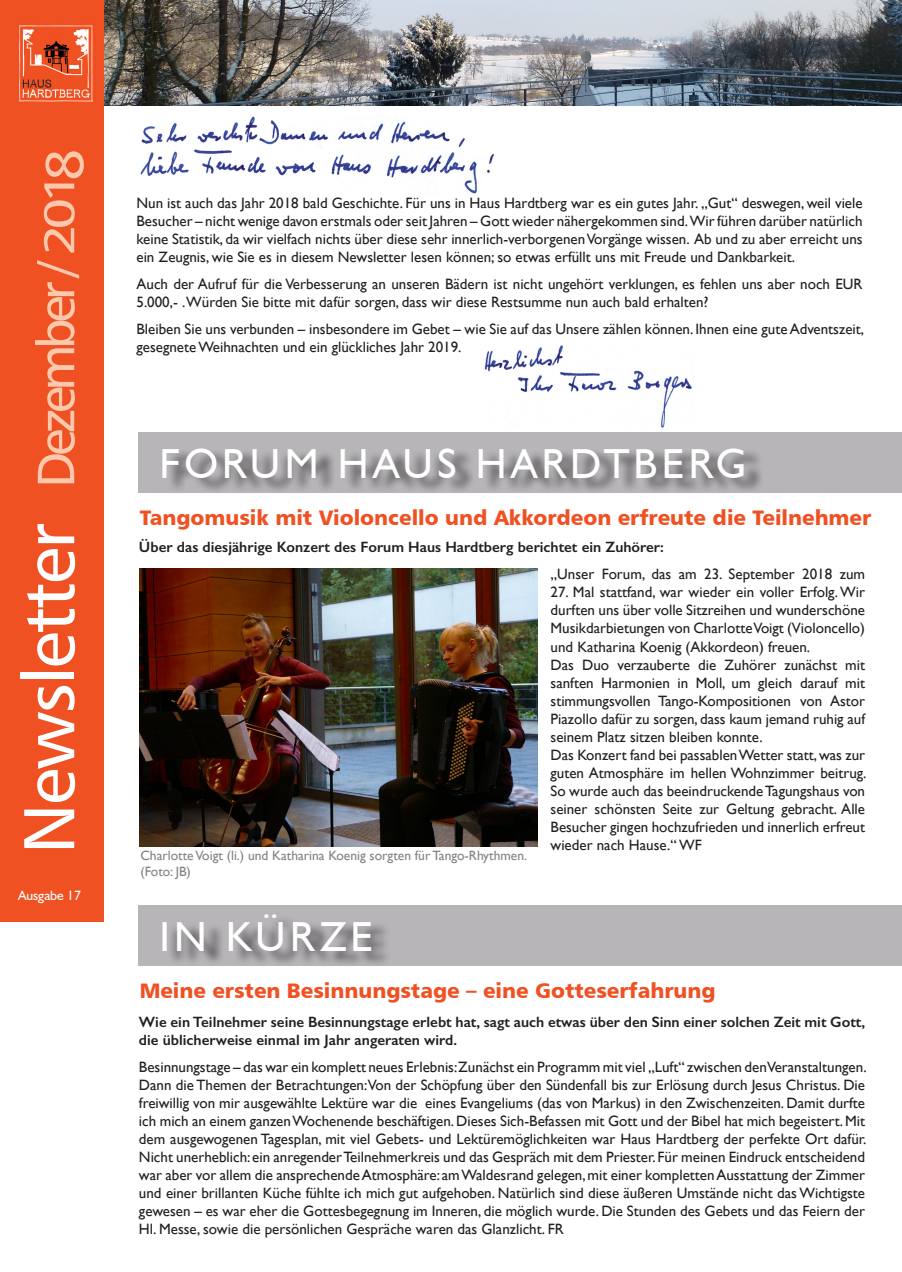
<style>
.page{position:relative;width:902px;height:1272px;background:#fff}
.page>*{position:absolute;margin:0;border:0;box-sizing:border-box;transform-origin:0 0}
.t1{font:72px "Humanist 777 BT Roman B";letter-spacing:-.025em;color:#fff}
.t2{font:42px "Humanist 521 BT";letter-spacing:.1em;color:#fff}
.t3{font:21px "Humanist 777 BT Black B";color:#ef5122}
.t4{font:15px/18px "Gill Sans";color:#231f20}
.t5{font:600 15px/18px "Gill Sans";color:#231f20}
.t6{font:13.5px/16.2px "Gill Sans";color:#808285}
.t7{font:13.5px "Humanist 521 BT";color:#fff}
.s1{font-size:52.5px;color:#fec8ac}
.s2{font-size:43.05px;color:#fec8ac}
</style>
<div class="page">
<div style="left:0;top:0;width:104px;height:921px;background:#ef5122"></div>
<img style="left:19px;top:25px;width:74px;height:77px">
<img style="left:140px;top:116px;width:355px;height:78px">
<img style="left:484px;top:345px;width:208px;height:83px">
<img style="left:139px;top:568px;width:398px;height:278px">
<div style="left:138px;top:432px;width:763px;height:60px;background:#b7b5b8"></div>
<div style="left:167px;top:448px;width:734px;height:82px;background:#231f20;opacity:.69"></div>
<img style="left:104px;top:0;width:797px;height:105px">
<div style="left:138px;top:905px;width:763px;height:60px;background:#b7b5b8"></div>
<div style="left:167px;top:914px;width:734px;height:82px;background:#231f20;opacity:.69"></div>
<h1 class="t1" style="left:4px;top:854px;width:707px;rotate:-90deg">Newsletter <span class="s1">Dezember /</span><span class="s2">201</span><sub>8</sub></h1>
<p class="t7" style="left:18px;top:887px;width:64px">Ausgabe 17</p>
<p class="t4" style="left:136px;top:194px;width:727px;text-align:justify">Nun ist auch das Jahr 2018 bald Geschichte. Für uns in Haus Hardtberg war es ein gutes Jahr. „Gut“ deswegen, weil viele Besucher – nicht wenige davon erstmals oder seit Jahren – Gott wieder nähergekommen sind. Wir führen darüber natürlich keine Statistik, da wir vielfach nichts über diese sehr innerlich-verborgenen Vorgänge wissen. Ab und zu aber erreicht uns ein Zeugnis, wie Sie es in diesem Newsletter lesen können; so etwas erfüllt uns mit Freude und Dankbarkeit.</p>
<p class="t4" style="left:136px;top:275px;width:727px">Auch der Aufruf für die Verbesserung an unseren Bädern ist nicht ungehört verklungen, es fehlen uns aber noch EUR<br>5.000,- .Würden Sie bitte mit dafür sorgen, dass wir diese Restsumme nun auch bald erhalten?</p>
<p class="t4" style="left:136px;top:320px;width:729px">Bleiben Sie uns verbunden – insbesondere im Gebet – wie Sie auf das Unsere zählen können. Ihnen eine gute Adventszeit, gesegnete Weihnachten und ein glückliches Jahr 2019.</p>
<h2 class="t2" style="left:159px;top:438px;width:587px">FORUM HAUS HARDTBERG</h2>
<h3 class="t3" style="left:140px;top:504px;width:733px">Tangomusik mit Violoncello und Akkordeon erfreute die Teilnehmer</h3>
<p class="t5" style="left:139px;top:538px;width:526px">Über das diesjährige Konzert des Forum Haus Hardtberg berichtet ein Zuhörer:</p>
<p class="t4" style="left:550px;top:565px;width:316px">„Unser Forum, das am 23. September 2018 zum</p>
<p class="t4" style="left:550px;top:583px;width:317px">27. Mal stattfand, war wieder ein voller Erfolg. Wir durften uns über volle Sitzreihen und wunderschöne Musikdarbietungen von Charlotte Voigt (Violoncello) und Katharina Koenig (Akkordeon) freuen.<br>Das Duo verzauberte die Zuhörer zunächst mit sanften Harmonien in Moll, um gleich darauf mit stimmungsvollen Tango-Kompositionen von Astor Piazollo dafür zu sorgen, dass kaum jemand ruhig auf seinem Platz sitzen bleiben konnte.<br>Das Konzert fand bei passablen Wetter statt, was zur guten Atmosphäre im hellen Wohnzimmer beitrug.<br>So wurde auch das beeindruckende Tagungshaus von seiner schönsten Seite zur Geltung gebracht. Alle Besucher gingen hochzufrieden und innerlich erfreut wieder nach Hause.“ WF</p>
<p class="t6" style="left:140px;top:847px;width:388px">Charlotte Voigt (li.) und Katharina Koenig sorgten für Tango-Rhythmen. (Foto: JB)</p>
<h2 class="t2" style="left:159px;top:911px;width:215px">IN KÜRZE</h2>
<h3 class="t3" style="left:140px;top:976px;width:577px">Meine ersten Besinnungstage – eine Gotteserfahrung</h3>
<p class="t5" style="left:139px;top:1012px;width:727px">Wie ein Teilnehmer seine Besinnungstage erlebt hat, sagt auch etwas über den Sinn einer solchen Zeit mit Gott, die üblicherweise einmal im Jahr angeraten wird.</p>
<p class="t4" style="left:139px;top:1057px;width:729px;text-align:justify">Besinnungstage – das war ein komplett neues Erlebnis: Zunächst ein Programm mit viel „Luft“ zwischen den Veranstaltungen.<br>Dann die Themen der Betrachtungen:Von der Schöpfung über den Sündenfall bis zur Erlösung durch Jesus Christus. Die freiwillig von mir ausgewählte Lektüre war die eines Evangeliums (das von Markus) in den Zwischenzeiten. Damit durfte ich mich an einem ganzen Wochenende beschäftigen. Dieses Sich-Befassen mit Gott und der Bibel hat mich begeistert. Mit dem ausgewogenen Tagesplan, mit viel Gebets- und Lektüremöglichkeiten war Haus Hardtberg der perfekte Ort dafür.<br>Nicht unerheblich: ein anregender Teilnehmerkreis und das Gespräch mit dem Priester. Für meinen Eindruck entscheidend war aber vor allem die ansprechende Atmosphäre: am Waldesrand gelegen, mit einer kompletten Ausstattung der Zimmer und einer brillanten Küche fühlte ich mich gut aufgehoben. Natürlich sind diese äußeren Umstände nicht das Wichtigste gewesen – es war eher die Gottesbegegnung im Inneren, die möglich wurde. Die Stunden des Gebets und das Feiern der Hl. Messe, sowie die persönlichen Gespräche waren das Glanzlicht. FR</p>
</div>
